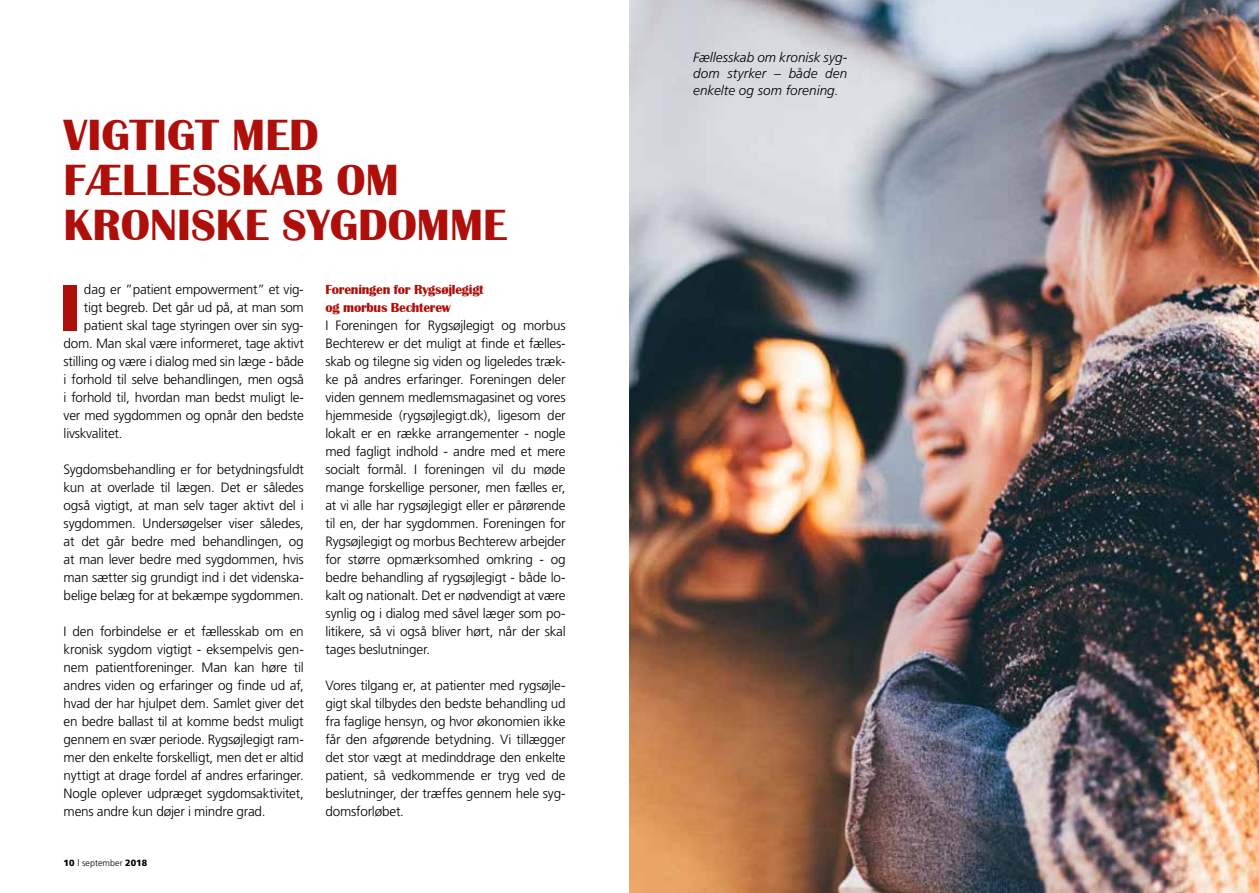
<style>
.page{position:relative;width:1259px;height:893px;background:#fff}
.page>*{position:absolute;margin:0;border:0;box-sizing:border-box;transform-origin:0 0}
.t1{font:700 67.5px "Britannic";color:#ae0f0a}
.t2{font:700 45px/45px "Britannic";color:#ae0f0a}
.t3{font:300 13.5px/18px "Frutiger";letter-spacing:-.02em;color:#000;text-align:justify}
.t4{font:italic 300 13.5px/16.5px "Frutiger";letter-spacing:.005em;color:#000;text-align:justify}
.t5{font:700 13.5px/18px "Britannic";letter-spacing:-.02em;color:#ae0f0a}
.t6{font:300 9px "Frutiger";color:#000}
.s1{font-weight:900}
</style>
<div class="page">
<img style="left:630px;top:0;width:629px;height:893px">
<h2 class="t2" style="left:64px;top:113px;width:445px">VIGTIGT MED<br>FÆLLESSKAB OM<br>KRONISKE SYGDOMME</h2>
<h1 class="t1" style="left:60px;top:270px;width:22px">I</h1>
<p class="t3" style="left:84px;top:281px;width:221px">dag er ”patient empowerment” et vig-</p>
<p class="t3" style="left:84px;top:299px;width:221px">tigt begreb. Det går ud på, at man som</p>
<p class="t3" style="left:84px;top:317px;width:221px">patient skal tage styringen over sin syg-</p>
<p class="t3" style="left:64px;top:335px;width:242px">dom. Man skal være informeret, tage aktivt</p>
<p class="t3" style="left:64px;top:353px;width:242px">stilling og være i dialog med sin læge - både</p>
<p class="t3" style="left:64px;top:371px;width:242px">i forhold til selve behandlingen, men også</p>
<p class="t3" style="left:64px;top:389px;width:242px">i forhold til, hvordan man bedst muligt le-</p>
<p class="t3" style="left:64px;top:407px;width:242px">ver med sygdommen og opnår den bedste</p>
<p class="t3" style="left:64px;top:425px;width:60px">livskvalitet.</p>
<p class="t3" style="left:64px;top:461px;width:242px">Sygdomsbehandling er for betydningsfuldt kun at overlade til lægen. Det er således også vigtigt, at man selv tager aktivt del i sygdommen. Undersøgelser viser således, at det går bedre med behandlingen, og at man lever bedre med sygdommen, hvis man sætter sig grundigt ind i det videnska&shy;belige belæg for at bekæmpe sygdommen.</p>
<p class="t3" style="left:64px;top:623px;width:242px">I den forbindelse er et fællesskab om en kronisk sygdom vigtigt - eksempelvis gen&shy;nem patientforeninger. Man kan høre til andres viden og erfaringer og finde ud af, hvad der har hjulpet dem. Samlet giver det en bedre ballast til at komme bedst muligt gennem en svær periode. Rygsøjlegigt ram&shy;mer den enkelte forskelligt, men det er altid nyttigt at drage fordel af andres erfaringer.<br>Nogle oplever udpræget sygdomsaktivitet, mens andre kun døjer i mindre grad.</p>
<p class="t6" style="left:64px;top:858px;width:85px"><span class="s1">10</span> | september <span class="s1">2018</span></p>
<p class="t5" style="left:325px;top:281px;width:160px">Foreningen for Rygsøjlegigt og morbus Bechterew</p>
<p class="t3" style="left:325px;top:317px;width:242px">I Foreningen for Rygsøjlegigt og morbus Bechterew er det muligt at finde et fælles&shy;skab og tilegne sig viden og ligeledes træk&shy;ke på andres erfaringer. Foreningen deler viden gennem medlemsmagasinet og vores hjemmeside (rygsøjlegigt.dk), ligesom der lokalt er en række arrangementer - nogle med fagligt indhold - andre med et mere socialt formål. I foreningen vil du møde mange forskellige personer, men fælles er, at vi alle har rygsøjlegigt eller er pårørende til en, der har sygdommen. Foreningen for Rygsøjlegigt og morbus Bechterew arbejder for større opmærksomhed omkring - og bedre behandling af rygsøjlegigt - både lo&shy;kalt og nationalt. Det er nødvendigt at være synlig og i dialog med såvel læger som po&shy;litikere, så vi også bliver hørt, når der skal tages beslutninger.</p>
<p class="t3" style="left:325px;top:676px;width:242px">Vores tilgang er, at patienter med rygsøjle&shy;gigt skal tilbydes den bedste behandling ud fra faglige hensyn, og hvor økonomien ikke får den afgørende betydning. Vi tillægger det stor vægt at medinddrage den enkelte patient, så vedkommende er tryg ved de beslutninger, der træffes gennem hele syg&shy;domsforløbet.</p>
<p class="t4" style="left:693px;top:49px;width:155px">Fællesskab om kronisk syg&shy;dom styrker – både den enkelte og som forening.</p>
</div>
